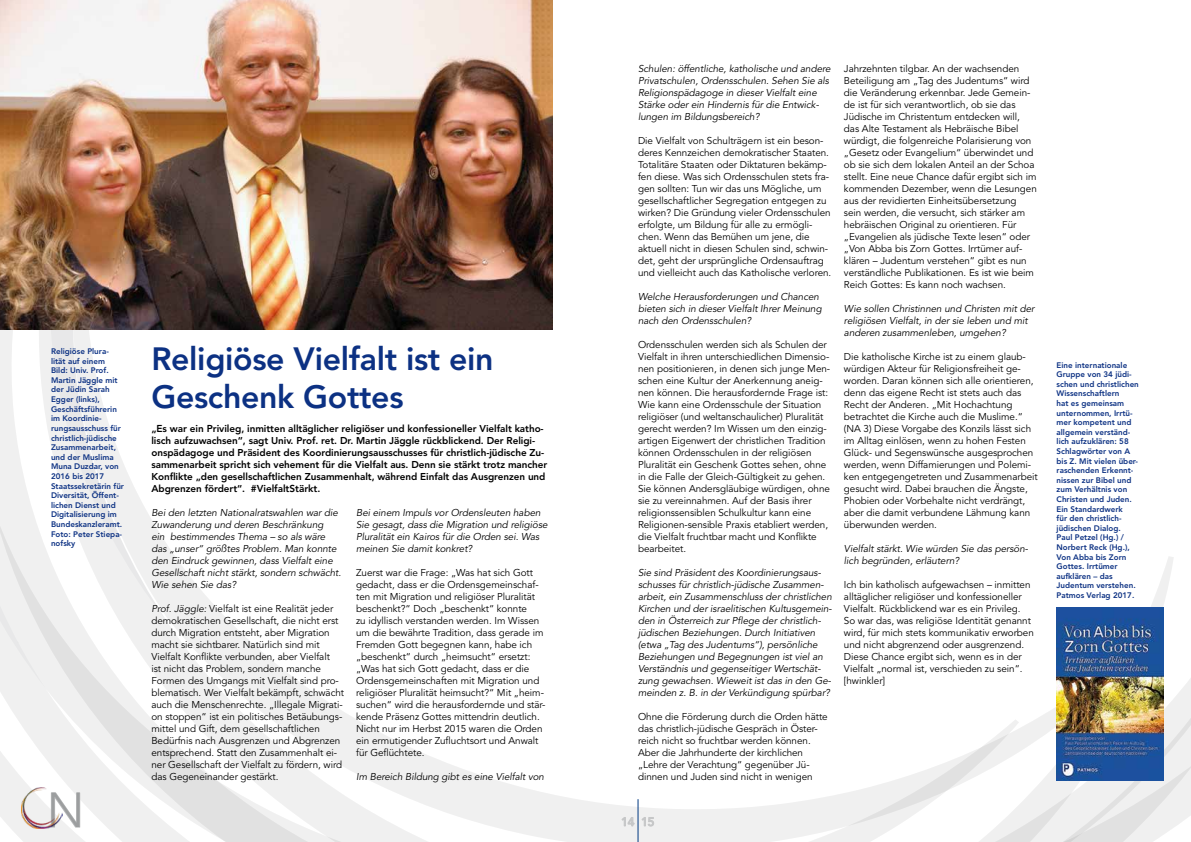
<style>
.page{position:relative;width:1191px;height:842px;background:#fff}
.page>*{position:absolute;margin:0;border:0;box-sizing:border-box;transform-origin:0 0}
.t1{font:300 48.6px "Avenir LT Std";color:#9c9e9f}
.t2{font:800 32px/38.4px "Avenir LT Std";letter-spacing:-.01em;color:#0c3183}
.t3{font:9.9px/12px "Avenir LT Std";letter-spacing:-.005em;color:#000}
.t4{font:italic 9.9px/12px "Avenir LT Std";letter-spacing:-.005em;color:#000}
.t5{font:800 9.9px/12px "Avenir LT Std";letter-spacing:-.005em;color:#000}
.t6{font:800 8px/9.6px "Avenir LT Std";color:#0c3183}
.s1{font-size:10px}
.s2{font-style:italic}
</style>
<div class="page">
<svg style="left:0;top:329px;width:706px;height:513px"></svg>
<svg style="left:706px;top:557px;width:485px;height:285px"></svg>
<img style="left:1056px;top:608px;width:107px;height:173px">
<svg style="left:62px;top:792px;width:18px;height:36px"></svg>
<img style="left:21px;top:788px;width:41px;height:40px">
<hr style="left:637px;top:799px;width:1px;height:43px;background:#003882">
<svg style="left:621px;top:817px;width:13px;height:9px"></svg>
<svg style="left:641px;top:817px;width:13px;height:9px"></svg>
<img style="left:0;top:0;width:553px;height:329px">
<p class="t6" style="left:51px;top:346px;width:75px">Religiöse Plura&shy;lität auf einem<br>Bild: Univ. Prof.<br>Martin Jäggle mit der Jüdin Sarah<br>Egger (links),<br>Geschäftsführerin im Koordinie&shy;rungsausschuss für christlich-jüdische<br>Zusammenarbeit, und der Muslima<br>Muna Duzdar, von<br>2016 bis 2017<br>Staatssekretärin für<br>Diversität, Öffent&shy;lichen Dienst und<br>Digitalisierung im<br>Bundeskanzleramt.<br>Foto: Peter Stiepa&shy;nofsky</p>
<h1 class="t1" style="left:47px;top:782px;width:39px">N</h1>
<h2 class="t2" style="left:151px;top:340px;width:344px">Religiöse Vielfalt ist ein<br>Geschenk Gottes</h2>
<p class="t5" style="left:151px;top:423px;width:397px"><span class="s1">„Es war ein Privileg,</span> inmitten alltäglicher religiöser und konfessioneller Vielfalt katho&shy;lisch aufzuwachsen“, sagt Univ. Prof. ret. Dr. Martin Jäggle rückblickend. Der Religi&shy;onspädagoge und Präsident des Koordinierungsausschusses für christlich-jüdische Zu&shy;sammenarbeit spricht sich vehement für die Vielfalt aus. Denn sie stärkt trotz mancher Konflikte „den gesellschaftlichen Zusammenhalt, während Einfalt das Ausgrenzen und Abgrenzen fördert“. <span class="s1">#VielfaltStärkt.</span></p>
<p class="t4" style="left:151px;top:507px;width:191px">Bei den letzten Nationalratswahlen war die Zuwanderung und deren Beschränkung<br>ein bestimmendes Thema – so als wäre das „unser“ größtes Problem. Man konnte den Eindruck gewinnen, dass Vielfalt eine Gesellschaft nicht stärkt, sondern schwächt.<br>Wie sehen Sie das?</p>
<p class="t3" style="left:151px;top:603px;width:194px"><span class="s2">Prof. Jäggle:</span> Vielfalt ist eine Realität jeder demokratischen Gesellschaft, die nicht erst durch Migration entsteht, aber Migration macht sie sichtbarer. Natürlich sind mit Vielfalt Konflikte verbunden, aber Vielfalt<br>ist nicht das Problem, sondern manche Formen des Umgangs mit Vielfalt sind pro&shy;blematisch. Wer Vielfalt bekämpft, schwächt auch die Menschenrechte. „Illegale Migrati&shy;on stoppen“ ist ein politisches Betäubungs&shy;mittel und Gift, dem gesellschaftlichen Bedürfnis nach Ausgrenzen und Abgrenzen entsprechend. Statt den Zusammenhalt ei&shy;ner Gesellschaft der Vielfalt zu fördern, wird das Gegeneinander gestärkt.</p>
<p class="t4" style="left:356px;top:507px;width:193px">Bei einem Impuls vor Ordensleuten haben Sie gesagt, dass die Migration und religiöse Pluralität ein Kairos für die Orden sei. Was meinen Sie damit konkret?</p>
<p class="t3" style="left:356px;top:567px;width:191px">Zuerst war die Frage: „Was hat sich Gott gedacht, dass er die Ordensgemeinschaf&shy;ten mit Migration und religiöser Pluralität beschenkt?“ Doch „beschenkt“ konnte<br>zu idyllisch verstanden werden. Im Wissen um die bewährte Tradition, dass gerade im Fremden Gott begegnen kann, habe ich „beschenkt“ durch „heimsucht“ ersetzt: „Was hat sich Gott gedacht, dass er die Ordensgemeinschaften mit Migration und religiöser Pluralität heimsucht?“ Mit „heim&shy;suchen“ wird die herausfordernde und stär&shy;kende Präsenz Gottes mittendrin deutlich.<br>Nicht nur im Herbst 2015 waren die Orden ein ermutigender Zufluchtsort und Anwalt für Geflüchtete.</p>
<p class="t4" style="left:356px;top:771px;width:189px">Im Bereich Bildung gibt es eine Vielfalt von</p>
<p class="t4" style="left:638px;top:63px;width:194px">Schulen: öffentliche, katholische und andere Privatschulen, Ordensschulen. Sehen Sie als Religionspädagoge in dieser Vielfalt eine Stärke oder ein Hindernis für die Entwick&shy;lungen im Bildungsbereich?</p>
<p class="t3" style="left:638px;top:135px;width:195px">Die Vielfalt von Schulträgern ist ein beson&shy;deres Kennzeichen demokratischer Staaten.<br>Totalitäre Staaten oder Diktaturen bekämp&shy;fen diese. Was sich Ordensschulen stets fra&shy;gen sollten: Tun wir das uns Mögliche, um gesellschaftlicher Segregation entgegen zu wirken? Die Gründung vieler Ordensschulen erfolgte, um Bildung für alle zu ermögli&shy;chen. Wenn das Bemühen um jene, die aktuell nicht in diesen Schulen sind, schwin&shy;det, geht der ursprüngliche Ordensauftrag und vielleicht auch das Katholische verloren.</p>
<p class="t4" style="left:638px;top:291px;width:185px">Welche Herausforderungen und Chancen bieten sich in dieser Vielfalt Ihrer Meinung nach den Ordensschulen?</p>
<p class="t3" style="left:638px;top:339px;width:194px">Ordensschulen werden sich als Schulen der Vielfalt in ihren unterschiedlichen Dimensio&shy;nen positionieren, in denen sich junge Men&shy;schen eine Kultur der Anerkennung aneig&shy;nen können. Die herausfordernde Frage ist:<br>Wie kann eine Ordensschule der Situation religiöser (und weltanschaulicher) Pluralität gerecht werden? Im Wissen um den einzig&shy;artigen Eigenwert der christlichen Tradition können Ordensschulen in der religiösen Pluralität ein Geschenk Gottes sehen, ohne in die Falle der Gleich-Gültigkeit zu gehen.<br>Sie können Andersgläubige würdigen, ohne sie zu vereinnahmen. Auf der Basis ihrer religionssensiblen Schulkultur kann eine Religionen-sensible Praxis etabliert werden, die Vielfalt fruchtbar macht und Konflikte bearbeitet.</p>
<p class="t4" style="left:638px;top:567px;width:195px">Sie sind Präsident des Koordinierungsaus&shy;schusses für christlich-jüdische Zusammen&shy;arbeit, ein Zusammenschluss der christlichen Kirchen und der israelitischen Kultusgemein&shy;den in Österreich zur Pflege der christlich&shy;jüdischen Beziehungen. Durch Initiativen (etwa „Tag des Judentums“), persönliche Beziehungen und Begegnungen ist viel an Verständnis und gegenseitiger Wertschät&shy;zung gewachsen. Wieweit ist das in den Ge&shy;meinden z. B. in der Verkündigung spürbar?</p>
<p class="t3" style="left:638px;top:711px;width:191px">Ohne die Förderung durch die Orden hätte das christlich-jüdische Gespräch in Öster&shy;reich nicht so fruchtbar werden können.<br>Aber die Jahrhunderte der kirchlichen „Lehre der Verachtung“ gegenüber Jü&shy;dinnen und Juden sind nicht in wenigen</p>
<p class="t3" style="left:844px;top:63px;width:194px">Jahrzehnten tilgbar. An der wachsenden Beteiligung am „Tag des Judentums“ wird die Veränderung erkennbar. Jede Gemein&shy;de ist für sich verantwortlich, ob sie das Jüdische im Christentum entdecken will, das Alte Testament als Hebräische Bibel würdigt, die folgenreiche Polarisierung von „Gesetz oder Evangelium“ überwindet und ob sie sich dem lokalen Anteil an der Schoa stellt. Eine neue Chance dafür ergibt sich im kommenden Dezember, wenn die Lesungen aus der revidierten Einheitsübersetzung<br>sein werden, die versucht, sich stärker am hebräischen Original zu orientieren. Für „Evangelien als jüdische Texte lesen“ oder „Von Abba bis Zorn Gottes. Irrtümer auf&shy;klären – Judentum verstehen“ gibt es nun verständliche Publikationen. Es ist wie beim Reich Gottes: Es kann noch wachsen.</p>
<p class="t4" style="left:844px;top:303px;width:192px">Wie sollen Christinnen und Christen mit der religiösen Vielfalt, in der sie leben und mit anderen zusammenleben, umgehen?</p>
<p class="t3" style="left:844px;top:351px;width:195px">Die katholische Kirche ist zu einem glaub&shy;würdigen Akteur für Religionsfreiheit ge&shy;worden. Daran können sich alle orientieren, denn das eigene Recht ist stets auch das Recht der Anderen. „Mit Hochachtung betrachtet die Kirche auch die Muslime.“ (NA 3) Diese Vorgabe des Konzils lässt sich im Alltag einlösen, wenn zu hohen Festen Glück- und Segenswünsche ausgesprochen werden, wenn Diffamierungen und Polemi&shy;ken entgegengetreten und Zusammenarbeit gesucht wird. Dabei brauchen die Ängste, Phobien oder Vorbehalte nicht verdrängt, aber die damit verbundene Lähmung kann überwunden werden.</p>
<p class="t4" style="left:844px;top:543px;width:186px">Vielfalt stärkt. Wie würden Sie das persön&shy;lich begründen, erläutern?</p>
<p class="t3" style="left:844px;top:579px;width:191px">Ich bin katholisch aufgewachsen – inmitten alltäglicher religiöser und konfessioneller Vielfalt. Rückblickend war es ein Privileg.<br>So war das, was religiöse Identität genannt wird, für mich stets kommunikativ erworben und nicht abgrenzend oder ausgrenzend.<br>Diese Chance ergibt sich, wenn es in der Vielfalt „normal ist, verschieden zu sein“. [hwinkler]</p>
<p class="t6" style="left:1056px;top:360px;width:84px">Eine internationale<br>Gruppe von 34 jüdi&shy;schen und christlichen<br>Wissenschaftlern<br>hat es gemeinsam unternommen, Irrtü&shy;mer kompetent und allgemein verständ&shy;lich aufzuklären: 58<br>Schlagwörter von A bis Z. Mit vielen über&shy;raschenden Erkennt&shy;nissen zur Bibel und zum Verhältnis von<br>Christen und Juden.<br>Ein Standardwerk<br>für den christlich&shy;jüdischen Dialog.<br>Paul Petzel (Hg.) /<br>Norbert Reck (Hg.),<br>Von Abba bis Zorn<br>Gottes. Irrtümer aufklären – das<br>Judentum verstehen.<br>Patmos Verlag 2017.</p>
</div>
